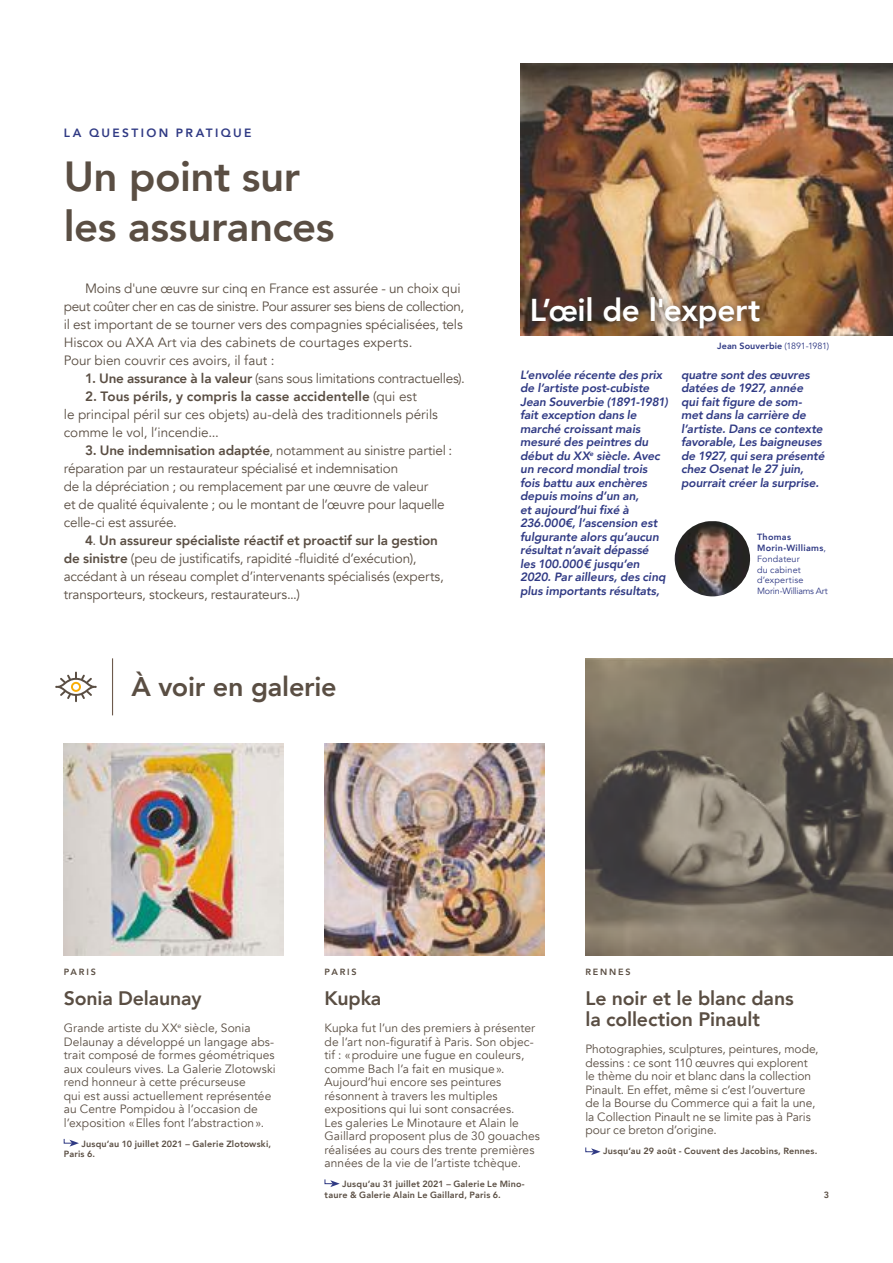
<style>
.page{position:relative;width:893px;height:1263px;background:#fff}
.page>*{position:absolute;margin:0;border:0;box-sizing:border-box;transform-origin:0 0}
.t1{font:800 42px/50.4px "Avenir";letter-spacing:-.01em;color:#5a4e43}
.t2{font:800 31.5px "Avenir";letter-spacing:-.01em;color:#fff}
.t3{font:800 27px "Avenir";letter-spacing:-.01em;color:#5a4e43}
.t4{font:800 19.5px/21px "Avenir";letter-spacing:-.01em;color:#5a4e43}
.t5{font:13.5px/18px "Avenir";letter-spacing:-.01em;color:#5a4e43}
.t6{font:12px/13.5px "Avenir";letter-spacing:.005em;color:#5a4e43}
.t7{font:italic 800 12px/13.5px "Avenir";letter-spacing:-.01em;color:#303a84}
.t8{font:800 12px "Avenir";letter-spacing:.195em;color:#303a84}
.t9{font:800 9px/10.8px "Avenir";letter-spacing:.02em;color:#5a4e43}
.t10{font:9px/10.8px "Avenir";letter-spacing:.015em;color:#303a84}
.t11{font:800 9px "Avenir";letter-spacing:.01em;color:#303a84}
.s1{font-weight:800}
.s2{font-weight:400}
</style>
<div class="page">
<img style="left:520px;top:64px;width:373px;height:272px">
<div style="left:522px;top:288px;width:247px;height:49px;background:#2b2b2a;opacity:.75"></div>
<img style="left:325px;top:744px;width:219px;height:211px">
<img style="left:64px;top:744px;width:219px;height:211px">
<svg style="left:63px;top:1138px;width:16px;height:8px"></svg>
<svg style="left:324px;top:1179px;width:16px;height:8px"></svg>
<svg style="left:585px;top:1147px;width:16px;height:8px"></svg>
<hr style="left:112px;top:658px;width:1px;height:57px;background:#6d5a4d">
<svg style="left:55px;top:672px;width:42px;height:30px"></svg>
<img style="left:586px;top:658px;width:307px;height:297px">
<img style="left:675px;top:521px;width:75px;height:75px;border-radius:37px">
<p class="t8" style="left:64px;top:124px;width:189px">LA QUESTION PRATIQUE</p>
<h1 class="t1" style="left:64px;top:151px;width:272px">Un point sur les assurances</h1>
<p class="t5" style="left:64px;top:280px;width:402px;text-indent:21px">Moins d'une œuvre sur cinq en France est assurée - un choix qui peut coûter cher en cas de sinistre. Pour assurer ses biens de collection, il est important de se tourner vers des compagnies spécialisées, tels Hiscox ou AXA Art via des cabinets de courtages experts.<br>Pour bien couvrir ces avoirs, il faut :</p>
<p class="t5" style="left:85px;top:370px;width:381px"><span class="s1">1. Une assurance à la valeur</span> (sans sous limitations contractuelles).</p>
<p class="t5" style="left:64px;top:388px;width:376px;text-indent:21px"><span class="s1">2. Tous périls, y compris la casse accidentelle</span> (qui est<br>le principal péril sur ces objets) au-delà des traditionnels périls comme le vol, l’incendie...</p>
<p class="t5" style="left:64px;top:442px;width:390px;text-indent:21px"><span class="s1">3. Une indemnisation adaptée</span>, notamment au sinistre partiel : réparation par un restaurateur spécialisé et indemnisation<br>de la dépréciation ; ou remplacement par une œuvre de valeur<br>et de qualité équivalente ; ou le montant de l’œuvre pour laquelle celle-ci est assurée.</p>
<p class="t5" style="left:64px;top:532px;width:382px;text-indent:21px"><span class="s1">4</span>. <span class="s1">Un assureur spécialiste réactif et proactif sur la gestion de sinistre</span> (peu de justificatifs, rapidité -fluidité d’exécution), accédant à un réseau complet d’intervenants spécialisés (experts, transporteurs, stockeurs, restaurateurs...)</p>
<h3 class="t3" style="left:132px;top:666px;width:207px">À voir en galerie</h3>
<h2 class="t2" style="left:530px;top:286px;width:232px">L’œil de l'expert</h2>
<p class="t11" style="left:717px;top:339px;width:113px">Jean Souverbie <span class="s2">(1891-1981)</span></p>
<p class="t7" style="left:520px;top:368px;width:149px">L’envolée récente des prix de l’artiste post-cubiste<br>Jean Souverbie (1891-1981) fait exception dans le marché croissant mais mesuré des peintres du début du XX<sup>e</sup> siècle. Avec un record mondial trois fois battu aux enchères depuis moins d’un an,<br>et aujourd’hui fixé à<br>236.000€, l’ascension est fulgurante alors qu’aucun résultat n’avait dépassé<br>les 100.000€ jusqu’en<br>2020. Par ailleurs, des cinq plus importants résultats,</p>
<p class="t7" style="left:681px;top:368px;width:145px">quatre sont des œuvres datées de 1927, année<br>qui fait figure de som&shy;met dans la carrière de l’artiste. Dans ce contexte favorable, Les baigneuses de 1927, qui sera présenté chez Osenat le 27 juin, pourrait créer la surprise.</p>
<p class="t10" style="left:757px;top:532px;width:72px"><span class="s1">Thomas<br>Morin-Williams</span>,<br>Fondateur<br>du cabinet d’expertise<br>Morin-Williams Art</p>
<p class="t9" style="left:64px;top:966px;width:34px">PARIS</p>
<p class="t9" style="left:325px;top:966px;width:34px">PARIS</p>
<p class="t9" style="left:585px;top:966px;width:47px">RENNES</p>
<h3 class="t4" style="left:64px;top:988px;width:139px">Sonia Delaunay</h3>
<p class="t6" style="left:64px;top:1022px;width:214px">Grande artiste du XX<sup>e</sup> siècle, Sonia Delaunay a développé un langage abs&shy;trait composé de formes géométriques aux couleurs vives. La Galerie Zlotowski rend honneur à cette précurseuse<br>qui est aussi actuellement représentée au Centre Pompidou à l’occasion de l’exposition «Elles font l’abstraction».</p>
<p class="t9" style="left:64px;top:1138px;width:209px;text-indent:18px">Jusqu’au 10 juillet 2021 – Galerie Zlotowski,<br>Paris 6.</p>
<h3 class="t4" style="left:325px;top:988px;width:58px">Kupka</h3>
<p class="t6" style="left:325px;top:1022px;width:217px">Kupka fut l’un des premiers à présenter de l’art non-figuratif à Paris. Son objec&shy;tif : «produire une fugue en couleurs, comme Bach l’a fait en musique».<br>Aujourd’hui encore ses peintures résonnent à travers les multiples expositions qui lui sont consacrées.<br>Les galeries Le Minotaure et Alain le Gaillard proposent plus de 30 gouaches réalisées au cours des trente premières années de la vie de l’artiste tchèque.</p>
<p class="t9" style="left:325px;top:1178px;width:202px;text-indent:18px">Jusqu’au 31 juillet 2021 – Galerie Le Mino&shy;taure &amp; Galerie Alain Le Gaillard, Paris 6.</p>
<h3 class="t4" style="left:585px;top:988px;width:210px">Le noir et le blanc dans la collection Pinault</h3>
<p class="t6" style="left:585px;top:1043px;width:235px">Photographies, sculptures, peintures, mode, dessins : ce sont 110 œuvres qui explorent le thème du noir et blanc dans la collection Pinault. En effet, même si c’est l’ouverture de la Bourse du Commerce qui a fait la une, la Collection Pinault ne se limite pas à Paris pour ce breton d’origine.</p>
<p class="t9" style="left:603px;top:1145px;width:216px">Jusqu’au 29 août - Couvent des Jacobins, Rennes.</p>
<p class="t9" style="left:824px;top:1189px;width:7px">3</p>
</div>
